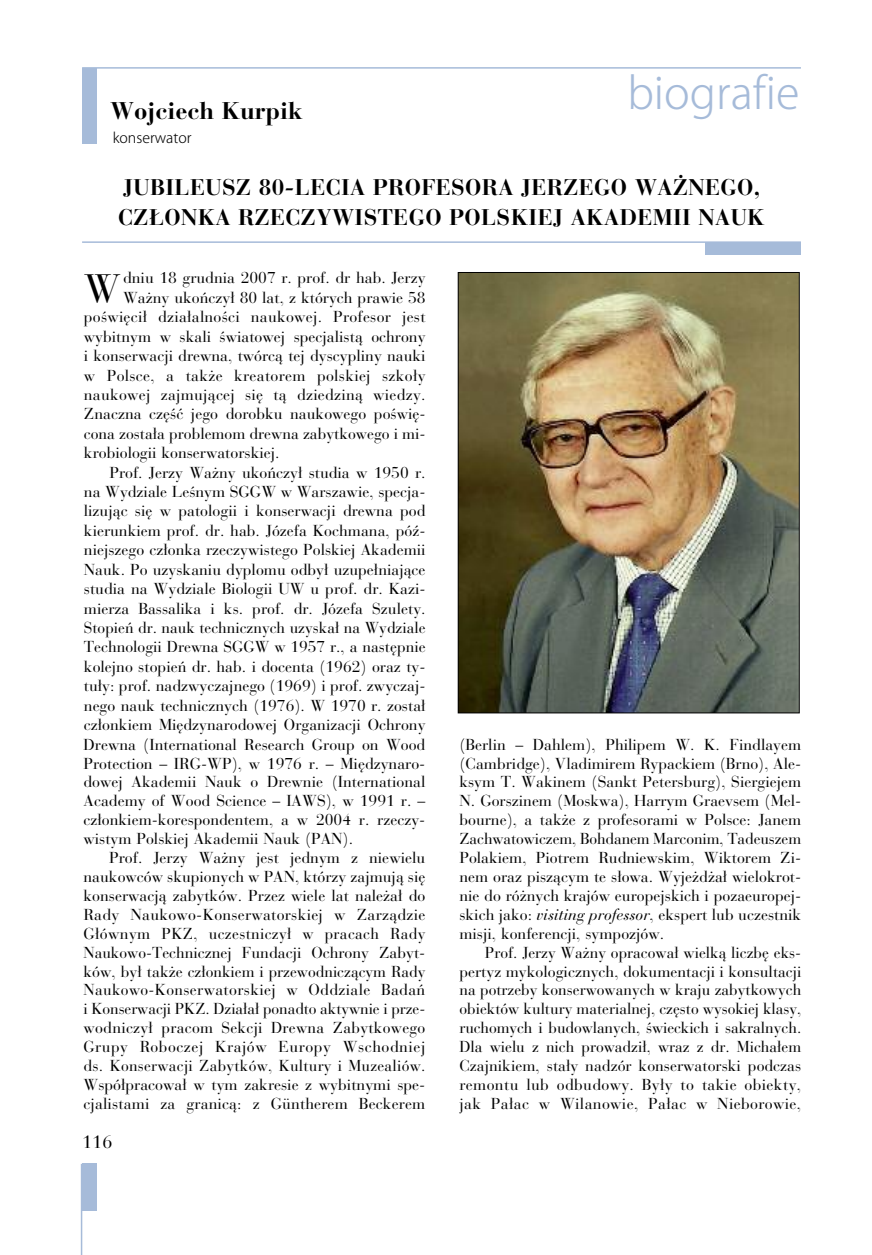
<style>
.page{position:relative;width:872px;height:1255px;background:#fff}
.page>*{position:absolute;margin:0;border:0;box-sizing:border-box;transform-origin:0 0}
.t1{font:300 43.5px "Koz Go Pro";color:#a6bbd9}
.t2{font:39.3px "Pbauer Bodoni Roman";color:#000}
.t3{font:700 24px "Pbauer Bodoni";color:#000}
.t4{font:700 22.5px/30px "Pbauer Bodoni";letter-spacing:.015em;color:#000}
.t5{font:18px "Pbauer Bodoni Roman";color:#000}
.t6{font:15.75px "Pbauer Bodoni Roman";color:#000}
.t7{font:15.75px "Pbauer Bodoni Roman";letter-spacing:.02em;color:#000}
.t8{font:15.75px "Pbauer Bodoni Roman";letter-spacing:.035em;color:#000}
.t9{font:300 14.25px "Koz Go Pro";color:#000}
.s1{font-family:"Pbauer Bodoni";font-style:italic}
</style>
<div class="page">
<div style="left:82px;top:68px;width:15px;height:76px;background:#a6bbd9"></div>
<img style="left:460px;top:274px;width:337px;height:437px">
<div style="left:458px;top:272px;width:341px;height:441px;border:1px solid #000"></div>
<hr style="left:82px;top:67px;width:719px;height:2px;background:#a6bbd9">
<div style="left:705px;top:242px;width:96px;height:13px;background:#a6bbd9"></div>
<hr style="left:82px;top:241px;width:719px;height:2px;background:#a6bbd9">
<div style="left:82px;top:1163px;width:15px;height:47px;background:#a6bbd9"></div>
<hr style="left:81px;top:1163px;width:1px;height:91px;background:#a6bbd9">
<p class="t3" style="left:110px;top:97px;width:194px">Wojciech Kurpik</p>
<p class="t9" style="left:113px;top:128px;width:80px">konserwator</p>
<p class="t1" style="left:627px;top:65px;width:174px">biografie</p>
<p class="t4" style="left:118px;top:172px;width:648px">JUBILEUSZ 80-LECIA PROFESORA JERZEGO WA˚NEGO,<br>CZ¸ONKA RZECZYWISTEGO POLSKIEJ AKADEMII NAUK</p>
<p class="t2" style="left:84px;top:266px;width:39px">W</p>
<p class="t6" style="left:123px;top:269px;width:304px">dniu 18 grudnia 2007 r. prof. dr hab. Jerzy</p>
<p class="t6" style="left:123px;top:288px;width:304px">Wa˝ny ukoƒczy∏ 80 lat, z których prawie 58</p>
<p class="t6" style="left:84px;top:307px;width:343px">poÊwi´ci∏ dzia∏alnoÊci naukowej. Profesor jest</p>
<p class="t6" style="left:84px;top:327px;width:343px">wybitnym w skali Êwiatowej specjalistà ochrony</p>
<p class="t6" style="left:84px;top:346px;width:343px">i konserwacji drewna, twórcà tej dyscypliny nauki</p>
<p class="t7" style="left:84px;top:366px;width:343px">w Polsce, a tak˝e kreatorem polskiej szko∏y</p>
<p class="t6" style="left:84px;top:385px;width:343px">naukowej zajmujàcej si´ tà dziedzinà wiedzy.</p>
<p class="t6" style="left:84px;top:405px;width:343px">Znaczna cz´Êç jego dorobku naukowego poÊwi´-</p>
<p class="t6" style="left:84px;top:424px;width:343px">cona zosta∏a problemom drewna zabytkowego i mi-</p>
<p class="t6" style="left:84px;top:443px;width:197px">krobiologii konserwatorskiej.</p>
<p class="t6" style="left:109px;top:463px;width:318px">Prof. Jerzy Wa˝ny ukoƒczy∏ studia w 1950 r.</p>
<p class="t6" style="left:84px;top:482px;width:343px">na Wydziale LeÊnym SGGW w Warszawie, specja-</p>
<p class="t6" style="left:84px;top:502px;width:343px">lizujàc si´ w patologii i konserwacji drewna pod</p>
<p class="t6" style="left:84px;top:521px;width:343px">kierunkiem prof. dr. hab. Józefa Kochmana, póê-</p>
<p class="t6" style="left:84px;top:540px;width:343px">niejszego cz∏onka rzeczywistego Polskiej Akademii</p>
<p class="t6" style="left:84px;top:560px;width:343px">Nauk. Po uzyskaniu dyplomu odby∏ uzupe∏niajàce</p>
<p class="t6" style="left:84px;top:579px;width:343px">studia na Wydziale Biologii UW u prof. dr. Kazi-</p>
<p class="t6" style="left:84px;top:599px;width:343px">mierza Bassalika i ks. prof. dr. Józefa Szulety.</p>
<p class="t6" style="left:84px;top:618px;width:343px">Stopieƒ dr. nauk technicznych uzyska∏ na Wydziale</p>
<p class="t6" style="left:84px;top:637px;width:343px">Technologii Drewna SGGW w 1957 r., a nast´pnie</p>
<p class="t6" style="left:84px;top:657px;width:343px">kolejno stopieƒ dr. hab. i docenta (1962) oraz ty-</p>
<p class="t6" style="left:84px;top:676px;width:343px">tu∏y: prof. nadzwyczajnego (1969) i prof. zwyczaj-</p>
<p class="t6" style="left:84px;top:696px;width:343px">nego nauk technicznych (1976). W 1970 r. zosta∏</p>
<p class="t6" style="left:84px;top:715px;width:343px">cz∏onkiem Mi´dzynarodowej Organizacji Ochrony</p>
<p class="t6" style="left:84px;top:735px;width:343px">Drewna (International Research Group on Wood</p>
<p class="t6" style="left:84px;top:753px;width:343px">Protection – IRG-WP), w 1976 r. – Mi´dzynaro-</p>
<p class="t6" style="left:84px;top:772px;width:343px">dowej Akademii Nauk o Drewnie (International</p>
<p class="t6" style="left:84px;top:791px;width:343px">Academy of Wood Science – IAWS), w 1991 r. –</p>
<p class="t6" style="left:84px;top:810px;width:343px">cz∏onkiem-korespondentem, a w 2004 r. rzeczy-</p>
<p class="t6" style="left:84px;top:829px;width:271px">wistym Polskiej Akademii Nauk (PAN).</p>
<p class="t6" style="left:109px;top:848px;width:318px">Prof. Jerzy Wa˝ny jest jednym z niewielu</p>
<p class="t6" style="left:84px;top:867px;width:343px">naukowców skupionych w PAN, którzy zajmujà si´</p>
<p class="t6" style="left:83px;top:886px;width:343px">konserwacjà zabytków. Przez wiele lat nale˝a∏ do</p>
<p class="t6" style="left:83px;top:905px;width:343px">Rady Naukowo-Konserwatorskiej w Zarzàdzie</p>
<p class="t7" style="left:83px;top:924px;width:343px">G∏ównym PKZ, uczestniczy∏ w pracach Rady</p>
<p class="t6" style="left:84px;top:942px;width:343px">Naukowo-Technicznej Fundacji Ochrony Zabyt-</p>
<p class="t6" style="left:84px;top:961px;width:343px">ków, by∏ tak˝e cz∏onkiem i przewodniczàcym Rady</p>
<p class="t7" style="left:83px;top:980px;width:343px">Naukowo-Konserwatorskiej w Oddziale Badaƒ</p>
<p class="t6" style="left:84px;top:999px;width:343px">i Konserwacji PKZ. Dzia∏a∏ ponadto aktywnie i prze-</p>
<p class="t6" style="left:84px;top:1018px;width:343px">wodniczy∏ pracom Sekcji Drewna Zabytkowego</p>
<p class="t8" style="left:84px;top:1037px;width:343px">Grupy Roboczej Krajów Europy Wschodniej</p>
<p class="t6" style="left:84px;top:1056px;width:343px">ds. Konserwacji Zabytków, Kultury i Muzealiów.</p>
<p class="t6" style="left:84px;top:1075px;width:343px">Wspó∏pracowa∏ w tym zakresie z wybitnymi spe-</p>
<p class="t6" style="left:84px;top:1094px;width:343px">cjalistami za granicà: z Güntherem Beckerem</p>
<p class="t5" style="left:82px;top:1130px;width:32px">116</p>
<p class="t6" style="left:459px;top:735px;width:343px">(Berlin – Dahlem), Philipem W. K. Findlayem</p>
<p class="t6" style="left:459px;top:753px;width:343px">(Cambridge), Vladimirem Rypackiem (Brno), Ale-</p>
<p class="t6" style="left:459px;top:772px;width:343px">ksym T. Wakinem (Sankt Petersburg), Siergiejem</p>
<p class="t6" style="left:459px;top:791px;width:343px">N. Gorszinem (Moskwa), Harrym Graevsem (Mel-</p>
<p class="t6" style="left:459px;top:810px;width:343px">bourne), a tak˝e z profesorami w Polsce: Janem</p>
<p class="t6" style="left:459px;top:829px;width:343px">Zachwatowiczem, Bohdanem Marconim, Tadeuszem</p>
<p class="t6" style="left:459px;top:848px;width:343px">Polakiem, Piotrem Rudniewskim, Wiktorem Zi-</p>
<p class="t6" style="left:459px;top:867px;width:343px">nem oraz piszàcym te s∏owa. Wyje˝d˝a∏ wielokrot-</p>
<p class="t6" style="left:459px;top:886px;width:343px">nie do ró˝nych krajów europejskich i pozaeuropej-</p>
<p class="t6" style="left:459px;top:905px;width:343px">skich jako: <span class="s1">visiting professor</span>, ekspert lub uczestnik</p>
<p class="t6" style="left:459px;top:924px;width:206px">misji, konferencji, sympozjów.</p>
<p class="t6" style="left:485px;top:942px;width:318px">Prof. Jerzy Wa˝ny opracowa∏ wielkà liczb´ eks-</p>
<p class="t6" style="left:459px;top:961px;width:343px">pertyz mykologicznych, dokumentacji i konsultacji</p>
<p class="t6" style="left:459px;top:980px;width:343px">na potrzeby konserwowanych w kraju zabytkowych</p>
<p class="t6" style="left:459px;top:999px;width:343px">obiektów kultury materialnej, cz´sto wysokiej klasy,</p>
<p class="t6" style="left:459px;top:1018px;width:343px">ruchomych i budowlanych, Êwieckich i sakralnych.</p>
<p class="t6" style="left:459px;top:1037px;width:343px">Dla wielu z nich prowadzi∏, wraz z dr. Micha∏em</p>
<p class="t6" style="left:459px;top:1056px;width:343px">Czajnikiem, sta∏y nadzór konserwatorski podczas</p>
<p class="t7" style="left:459px;top:1075px;width:343px">remontu lub odbudowy. By∏y to takie obiekty,</p>
<p class="t7" style="left:459px;top:1094px;width:343px">jak Pa∏ac w Wilanowie, Pa∏ac w Nieborowie,</p>
</div>
